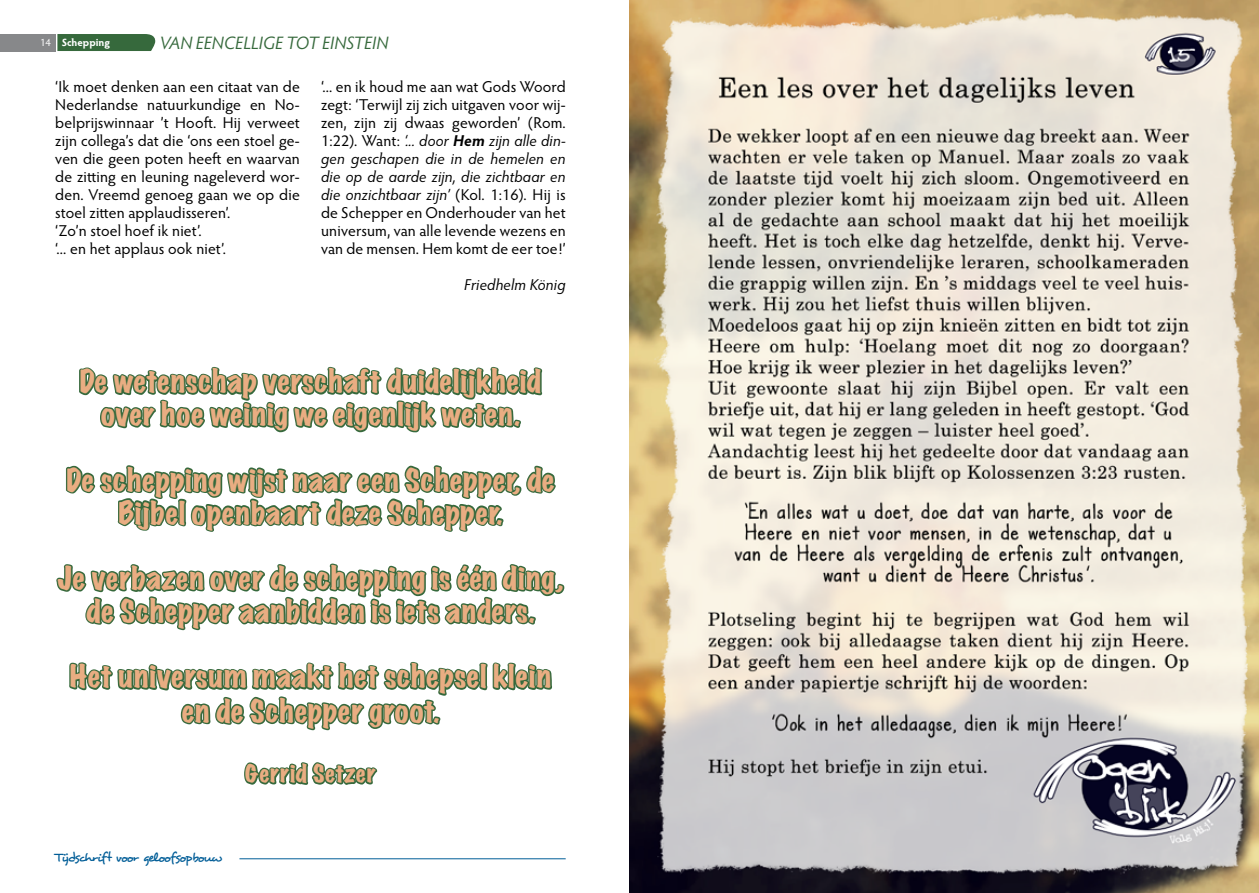
<style>
.page{position:relative;width:1259px;height:893px;background:#fff}
.page>*{position:absolute;margin:0;border:0;box-sizing:border-box;transform-origin:0 0}
.t1{font:expanded 28.5px/32.7px "Marker Felt";letter-spacing:.025em;color:#e9ad82;text-align:center}
.t2{font:expanded 22.5px "Marker Felt";letter-spacing:.035em;color:#e9ad82}
.t3{font:italic 18px "Hypatia Sans Pro";color:#36693c}
.t4{font:15.75px/18px "Hypatia Sans Pro";letter-spacing:.01em;color:#000}
.t5{font:italic 15.75px "Hypatia Sans Pro";letter-spacing:.01em;color:#000}
.t6{font:13.5px "Desyrel";letter-spacing:-.085em;color:#005d97}
.t7{font:700 10.5px "Hypatia Sans Pro";color:#fff}
.t8{font:10.5px "Hypatia Sans Pro";color:#fff}
.s1{font-style:italic}
.s2{font-weight:700;font-style:italic}
</style>
<div class="page">
<div style="left:0;top:34px;width:55px;height:17px;background:#87888a"></div>
<hr style="left:239px;top:858px;width:327px;height:1px;background:#005d97">
<div style="left:57px;top:34px;width:98px;height:17px;background:#36693c"></div>
<img style="left:629px;top:0;width:630px;height:893px">
<svg style="left:56px;top:366px;width:509px;height:365px"></svg>
<svg style="left:244px;top:762px;width:134px;height:23px"></svg>
<p class="t7" style="left:62px;top:35px;width:50px">Schepping</p>
<p class="t3" style="left:160px;top:31px;width:230px">VAN EENCELLIGE TOT EINSTEIN</p>
<p class="t4" style="left:55px;top:77px;width:246px">‘Ik moet denken aan een citaat van de Nederlandse natuurkundige en No&shy;belprijswinnaar ’t Hooft. Hij verweet zijn collega’s dat die ‘ons een stoel ge&shy;ven die geen poten heeft en waarvan de zitting en leuning nageleverd wor&shy;den. Vreemd genoeg gaan we op die stoel zitten applaudisseren’.<br>‘Zo’n stoel hoef ik niet’.<br>‘... en het applaus ook niet’.</p>
<p class="t4" style="left:321px;top:77px;width:246px;text-align:justify">‘... en ik houd me aan wat Gods Woord zegt: ‘Terwijl zij zich uitgaven voor wij&shy;zen, zijn zij dwaas geworden’ (Rom.<br>1:22). Want: <span class="s1">‘... door</span> <span class="s2">Hem</span> <span class="s1">zijn alle din&shy;gen geschapen die in de hemelen en die op de aarde zijn, die zichtbaar en die onzichtbaar zijn’</span> (Kol. 1:16). Hij is de Schepper en Onderhouder van het universum, van alle levende wezens en van de mensen. Hem komt de eer toe!’</p>
<p class="t5" style="left:464px;top:274px;width:103px">Friedhelm König</p>
<p class="t8" style="left:40px;top:36px;width:12px">14</p>
<h1 class="t1" style="left:79px;top:365px;width:464px">De wetenschap verschaft duidelijkheid over hoe weinig we eigenlijk weten.</h1>
<h1 class="t1" style="left:66px;top:463px;width:490px">De schepping wijst naar een Schepper, de<br>Bijbel openbaart deze Schepper.</h1>
<h1 class="t1" style="left:58px;top:561px;width:507px">Je verbazen over de schepping is één ding, de Schepper aanbidden is iets anders.</h1>
<h1 class="t1" style="left:70px;top:659px;width:483px;line-height:34.5px">Het universum maakt het schepsel klein en de Schepper groot.</h1>
<h2 class="t2" style="left:245px;top:756px;width:132px">Gerrid Setzer</h2>
<p class="t6" style="left:55px;top:849px;width:169px">Tijdschrift voor geloofsopbouw</p>
</div>
